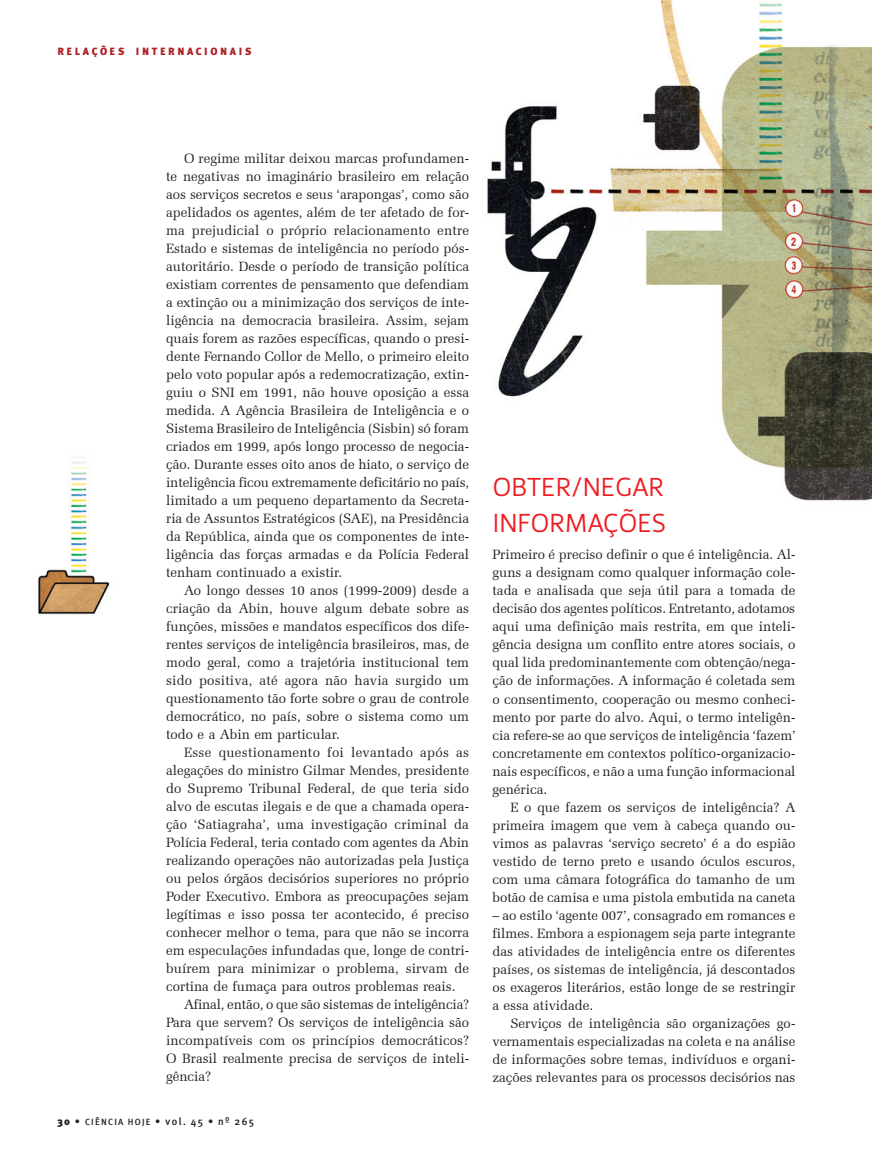
<style>
.page{position:relative;width:872px;height:1170px;background:#fff}
.page>*{position:absolute;margin:0;border:0;box-sizing:border-box;transform-origin:0 0}
.Subtitulo{font:27px/36px "Priva One Pro";letter-spacing:-.02em;color:#ee1d23}
.Body_text{font:13.5px/18px "Zapf Elliptical 711 BT";color:#231f20;text-align:justify}
._1º_parágrafo{font:13.5px/18px "Zapf Elliptical 711 BT";letter-spacing:-.005em;color:#231f20;text-align:justify}
.t1{font:500 10.5px "Meta Plus";letter-spacing:.135em;color:#231f20}
.Retranquinha{font:900 10.5px "Meta Plus";letter-spacing:.245em;color:#ae2226}
.s1{font-weight:900}
.s2{font-size:9px}
</style>
<div class="page">
<img style="left:38px;top:0;width:834px;height:615px">
<p class="Retranquinha" style="left:57px;top:45px;width:196px">RELAÇÕES INTERNACIONAIS</p>
<p class="Body_text" style="left:166px;top:149px;width:304px;text-indent:18px">O regime militar deixou marcas profundamen&shy;te negativas no imaginário brasileiro em relação aos serviços secretos e seus ‘arapongas’, como são apelidados os agentes, além de ter afetado de for&shy;ma prejudicial o próprio relacionamento entre Estado e sistemas de inteligência no período pós&shy;autoritário. Desde o período de transição política existiam correntes de pensamento que defendiam a extinção ou a minimização dos serviços de inte&shy;ligência na democracia brasileira. Assim, sejam quais forem as razões específicas, quando o presi&shy;dente Fernando Collor de Mello, o primeiro eleito pelo voto popular após a redemocratização, extin&shy;guiu o SNI em 1991, não houve oposição a essa medida. A Agência Brasileira de Inteligência e o Sistema Brasileiro de Inteligência (Sisbin) só foram criados em 1999, após longo processo de negocia&shy;ção. Durante esses oito anos de hiato, o serviço de inteligência ficou extremamente deficitário no país, limitado a um pequeno departamento da Secreta&shy;ria de Assuntos Estratégicos (SAE), na Presidência da República, ainda que os componentes de inte&shy;ligência das forças armadas e da Polícia Federal tenham continuado a existir.</p>
<p class="Body_text" style="left:166px;top:581px;width:304px;text-indent:18px">Ao longo desses 10 anos (1999-2009) desde a criação da Abin, houve algum debate sobre as funções, missões e mandatos específicos dos dife&shy;rentes serviços de inteligência brasileiros, mas, de modo geral, como a trajetória institucional tem sido positiva, até agora não havia surgido um questionamento tão forte sobre o grau de controle democrático, no país, sobre o sistema como um todo e a Abin em particular.</p>
<p class="Body_text" style="left:166px;top:743px;width:304px;text-indent:18px">Esse questionamento foi levantado após as alegações do ministro Gilmar Mendes, presidente do Supremo Tribunal Federal, de que teria sido alvo de escutas ilegais e de que a chamada opera&shy;ção ‘Satiagraha’, uma investigação criminal da Polícia Federal, teria contado com agentes da Abin realizando operações não autorizadas pela Justiça ou pelos órgãos decisórios superiores no próprio Poder Executivo. Embora as preocupações sejam legítimas e isso possa ter acontecido, é preciso conhecer melhor o tema, para que não se incorra em especulações infundadas que, longe de contri&shy;buírem para minimizar o problema, sirvam de cortina de fumaça para outros problemas reais.</p>
<p class="Body_text" style="left:166px;top:995px;width:304px;text-indent:18px">Afinal, então, o que são sistemas de inteligência?<br>Para que servem? Os serviços de inteligência são incompatíveis com os princípios democráticos?<br>O Brasil realmente precisa de serviços de inteli&shy;gência?</p>
<p class="t1" style="left:57px;top:1115px;width:198px"><span class="s1">30</span> • <span class="s2">CIÊNCIA HOJE</span> • VOL. 45 • Nº 265</p>
<p class="Subtitulo" style="left:492px;top:469px;width:175px">OBTER/NEGAR<br>INFORMAÇÕES</p>
<p class="_1º_parágrafo" style="left:492px;top:545px;width:304px">Primeiro é preciso definir o que é inteligência. Al&shy;guns a designam como qualquer informação cole&shy;tada e analisada que seja útil para a tomada de decisão dos agentes políticos. Entretanto, adotamos aqui uma definição mais restrita, em que inteli&shy;gência designa um conflito entre atores sociais, o qual lida predominantemente com obtenção/nega&shy;ção de informações. A informação é coletada sem o consentimento, cooperação ou mesmo conheci&shy;mento por parte do alvo. Aqui, o termo inteligên&shy;cia refere-se ao que serviços de inteligência ‘fazem’ concretamente em contextos político-organizacio&shy;nais específicos, e não a uma função informacional genérica.</p>
<p class="Body_text" style="left:492px;top:797px;width:304px;text-indent:18px">E o que fazem os serviços de inteligência? A primeira imagem que vem à cabeça quando ou&shy;vimos as palavras ‘serviço secreto’ é a do espião vestido de terno preto e usando óculos escuros, com uma câmara fotográfica do tamanho de um botão de camisa e uma pistola embutida na caneta</p>
<p class="Body_text" style="left:492px;top:905px;width:304px">– ao estilo ‘agente 007’, consagrado em romances e filmes. Embora a espionagem seja parte integrante das atividades de inteligência entre os diferentes países, os sistemas de inteligência, já descontados os exageros literários, estão longe de se restringir a essa atividade.</p>
<p class="Body_text" style="left:492px;top:1013px;width:304px;text-indent:18px">Serviços de inteligência são organizações go&shy;vernamentais especializadas na coleta e na análise de informações sobre temas, indivíduos e organi&shy;zações relevantes para os processos decisórios nas</p>
</div>
